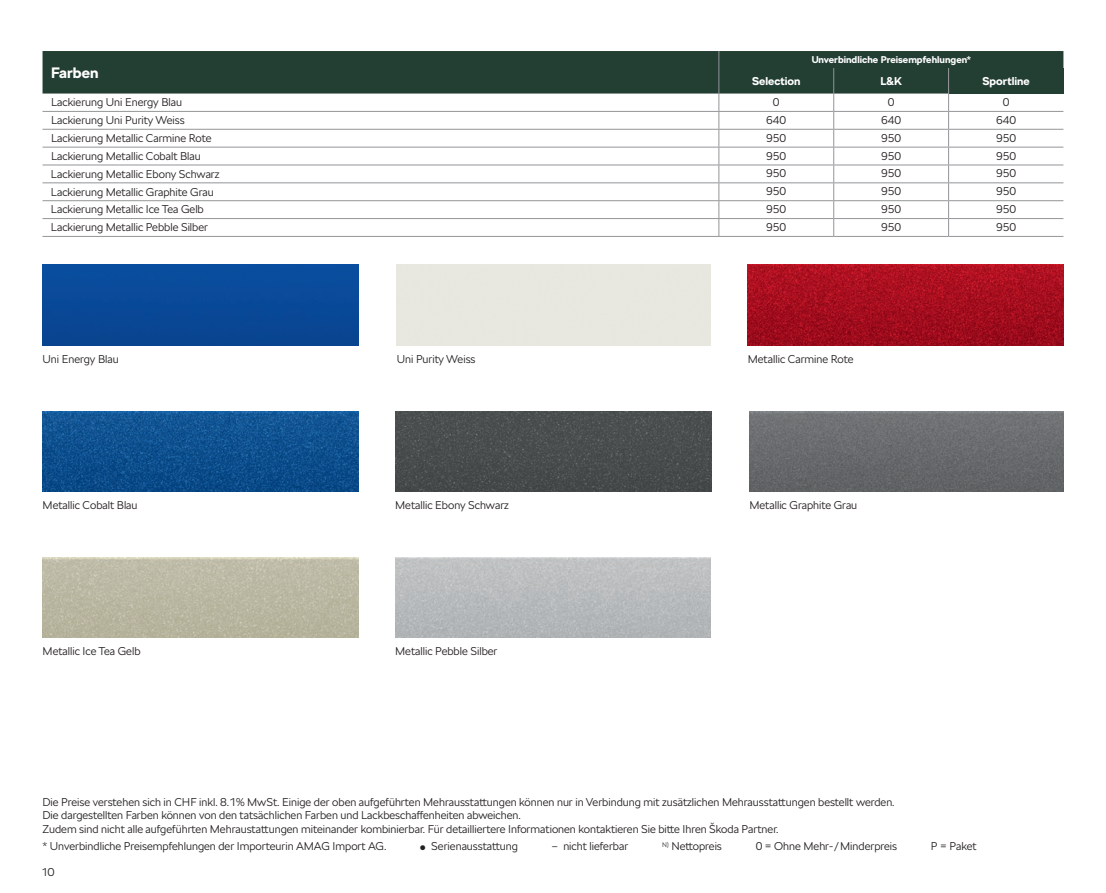
<style>
.page{position:relative;width:1106px;height:893px;background:#fff}
.page>*{position:absolute;margin:0;border:0;box-sizing:border-box;transform-origin:0 0}
.t1{font:700 15px "SKODA Next";color:#fff}
.t2{font:300 11.25px/13.5px "SKODA Next";color:#231f20}
.t3{font:700 11.25px "SKODA Next";color:#fff}
.t4{font:700 9.75px "SKODA Next";color:#fff}
</style>
<div class="page">
<div style="left:43px;top:51px;width:1020px;height:43px;background:#233e32"></div>
<div style="left:948px;top:68px;width:115px;height:26px;background:#233e32"></div>
<svg style="left:718px;top:51px;width:1px;height:185px"></svg>
<svg style="left:833px;top:68px;width:1px;height:168px"></svg>
<svg style="left:948px;top:68px;width:1px;height:168px"></svg>
<hr style="left:719px;top:111px;width:114px;height:1px;background:#939598">
<hr style="left:719px;top:129px;width:114px;height:1px;background:#939598">
<hr style="left:719px;top:147px;width:114px;height:1px;background:#939598">
<hr style="left:719px;top:165px;width:114px;height:1px;background:#939598">
<hr style="left:719px;top:182px;width:114px;height:1px;background:#939598">
<hr style="left:719px;top:200px;width:114px;height:1px;background:#939598">
<hr style="left:719px;top:218px;width:114px;height:1px;background:#939598">
<hr style="left:719px;top:236px;width:114px;height:1px;background:#939598">
<hr style="left:833px;top:111px;width:115px;height:1px;background:#939598">
<hr style="left:948px;top:111px;width:115px;height:1px;background:#939598">
<hr style="left:833px;top:129px;width:115px;height:1px;background:#939598">
<hr style="left:948px;top:129px;width:115px;height:1px;background:#939598">
<hr style="left:833px;top:147px;width:115px;height:1px;background:#939598">
<hr style="left:948px;top:147px;width:115px;height:1px;background:#939598">
<hr style="left:833px;top:165px;width:115px;height:1px;background:#939598">
<hr style="left:948px;top:165px;width:115px;height:1px;background:#939598">
<hr style="left:833px;top:182px;width:115px;height:1px;background:#939598">
<hr style="left:948px;top:182px;width:115px;height:1px;background:#939598">
<hr style="left:833px;top:200px;width:115px;height:1px;background:#939598">
<hr style="left:948px;top:200px;width:115px;height:1px;background:#939598">
<hr style="left:833px;top:218px;width:115px;height:1px;background:#939598">
<hr style="left:948px;top:218px;width:115px;height:1px;background:#939598">
<hr style="left:833px;top:236px;width:115px;height:1px;background:#939598">
<hr style="left:948px;top:236px;width:115px;height:1px;background:#939598">
<hr style="left:119px;top:236px;width:600px;height:1px;background:#939598">
<hr style="left:43px;top:111px;width:76px;height:1px;background:#939598">
<hr style="left:119px;top:111px;width:600px;height:1px;background:#939598">
<hr style="left:43px;top:165px;width:76px;height:1px;background:#939598">
<hr style="left:119px;top:165px;width:600px;height:1px;background:#939598">
<hr style="left:43px;top:182px;width:76px;height:1px;background:#939598">
<hr style="left:119px;top:182px;width:600px;height:1px;background:#939598">
<hr style="left:43px;top:218px;width:76px;height:1px;background:#939598">
<hr style="left:119px;top:218px;width:600px;height:1px;background:#939598">
<hr style="left:43px;top:236px;width:76px;height:1px;background:#939598">
<hr style="left:43px;top:129px;width:76px;height:1px;background:#939598">
<hr style="left:119px;top:129px;width:600px;height:1px;background:#939598">
<hr style="left:43px;top:147px;width:76px;height:1px;background:#939598">
<hr style="left:119px;top:147px;width:600px;height:1px;background:#939598">
<hr style="left:43px;top:200px;width:76px;height:1px;background:#939598">
<hr style="left:119px;top:200px;width:600px;height:1px;background:#939598">
<img style="left:43px;top:411px;width:315px;height:81px">
<img style="left:396px;top:411px;width:315px;height:81px">
<img style="left:749px;top:411px;width:314px;height:81px">
<img style="left:43px;top:557px;width:315px;height:81px">
<img style="left:395px;top:557px;width:316px;height:81px">
<img style="left:747px;top:265px;width:316px;height:80px">
<img style="left:43px;top:265px;width:315px;height:80px">
<h1 class="t1" style="left:51px;top:63px;width:49px">Farben</h1>
<p class="t4" style="left:811px;top:53px;width:161px">Unverbindliche Preisempfehlungen*</p>
<p class="t3" style="left:752px;top:73px;width:50px">Selection</p>
<p class="t3" style="left:880px;top:73px;width:23px">L&amp;K</p>
<p class="t3" style="left:982px;top:73px;width:49px">Sportline</p>
<p class="t2" style="left:51px;top:96px;width:132px">Lackierung Uni Energy Blau</p>
<p class="t2" style="left:773px;top:95px;width:8px">0</p>
<p class="t2" style="left:887px;top:95px;width:8px">0</p>
<p class="t2" style="left:1002px;top:95px;width:8px">0</p>
<p class="t2" style="left:51px;top:114px;width:135px">Lackierung Uni Purity Weiss</p>
<p class="t2" style="left:766px;top:113px;width:22px">640</p>
<p class="t2" style="left:881px;top:113px;width:22px">640</p>
<p class="t2" style="left:996px;top:113px;width:22px">640</p>
<p class="t2" style="left:51px;top:131px;width:162px">Lackierung Metallic Carmine Rote</p>
<p class="t2" style="left:766px;top:131px;width:22px">950</p>
<p class="t2" style="left:881px;top:131px;width:22px">950</p>
<p class="t2" style="left:996px;top:131px;width:22px">950</p>
<p class="t2" style="left:51px;top:149px;width:151px">Lackierung Metallic Cobalt Blau</p>
<p class="t2" style="left:766px;top:149px;width:22px">950</p>
<p class="t2" style="left:881px;top:149px;width:22px">950</p>
<p class="t2" style="left:996px;top:149px;width:22px">950</p>
<p class="t2" style="left:51px;top:167px;width:170px">Lackierung Metallic Ebony Schwarz</p>
<p class="t2" style="left:766px;top:167px;width:22px">950</p>
<p class="t2" style="left:881px;top:167px;width:22px">950</p>
<p class="t2" style="left:996px;top:167px;width:22px">950</p>
<p class="t2" style="left:51px;top:185px;width:164px">Lackierung Metallic Graphite Grau</p>
<p class="t2" style="left:766px;top:185px;width:22px">950</p>
<p class="t2" style="left:881px;top:185px;width:22px">950</p>
<p class="t2" style="left:996px;top:185px;width:22px">950</p>
<p class="t2" style="left:51px;top:203px;width:154px">Lackierung Metallic Ice Tea Gelb</p>
<p class="t2" style="left:766px;top:203px;width:22px">950</p>
<p class="t2" style="left:881px;top:203px;width:22px">950</p>
<p class="t2" style="left:996px;top:203px;width:22px">950</p>
<p class="t2" style="left:51px;top:221px;width:159px">Lackierung Metallic Pebble Silber</p>
<p class="t2" style="left:766px;top:220px;width:22px">950</p>
<p class="t2" style="left:881px;top:220px;width:22px">950</p>
<p class="t2" style="left:996px;top:220px;width:22px">950</p>
<p class="t2" style="left:43px;top:352px;width:78px">Uni Energy Blau</p>
<p class="t2" style="left:397px;top:352px;width:80px">Uni Purity Weiss</p>
<p class="t2" style="left:43px;top:498px;width:97px">Metallic Cobalt Blau</p>
<p class="t2" style="left:395px;top:498px;width:115px">Metallic Ebony Schwarz</p>
<p class="t2" style="left:43px;top:645px;width:99px">Metallic Ice Tea Gelb</p>
<p class="t2" style="left:395px;top:645px;width:104px">Metallic Pebble Silber</p>
<p class="t2" style="left:748px;top:352px;width:107px">Metallic Carmine Rote</p>
<p class="t2" style="left:749px;top:498px;width:109px">Metallic Graphite Grau</p>
<p class="t2" style="left:42px;top:795px;width:853px">Die Preise verstehen sich in CHF inkl. 8.1% MwSt. Einige der oben aufgeführten Mehrausstattungen können nur in Verbindung mit zusätzlichen Mehrausstattungen bestellt werden.<br>Die dargestellten Farben können von den tatsächlichen Farben und Lackbeschaffenheiten abweichen.<br>Zudem sind nicht alle aufgeführten Mehraustattungen miteinander kombinierbar. Für detailliertere Informationen kontaktieren Sie bitte Ihren Škoda Partner.</p>
<p class="t2" style="left:42px;top:840px;width:345px">* Unverbindliche Preisempfehlungen der Importeurin AMAG Import AG.</p>
<p class="t2" style="left:420px;top:840px;width:99px">● Serienausstattung</p>
<p class="t2" style="left:551px;top:840px;width:78px">– nicht lieferbar</p>
<p class="t2" style="left:662px;top:840px;width:61px"><sup>N)</sup> Nettopreis</p>
<p class="t2" style="left:755px;top:840px;width:143px">0 = Ohne Mehr-/Minderpreis</p>
<p class="t2" style="left:931px;top:840px;width:47px">P = Paket</p>
<p class="t2" style="left:43px;top:865px;width:14px">10</p>
</div>
